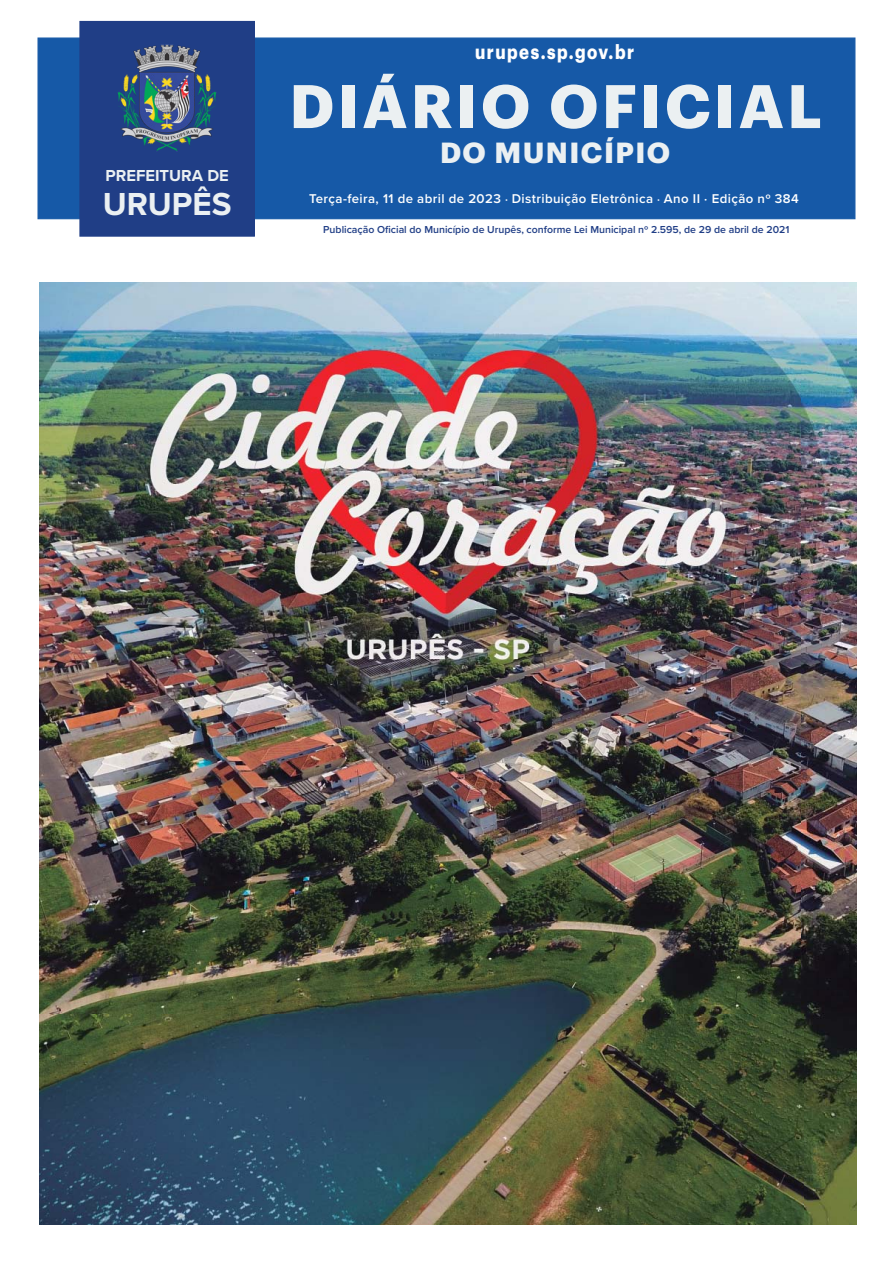
<style>
.page{position:relative;width:893px;height:1263px;background:#fff}
.page>*{position:absolute;margin:0;border:0;box-sizing:border-box;transform-origin:0 0}
.t1{font:700 60px "Graphik";letter-spacing:.06em;color:#ebf0f2}
.t2{font:700 33px "Proxima Nova";color:#ebf0f2}
.t3{font:700 28.5px "Graphik";letter-spacing:.05em;color:#ebf0f2}
.t4{font:700 19.8px "Graphik";letter-spacing:.09em;color:#fff;scale:.83 1}
.t5{font:700 16.5px "Proxima Nova";color:#ebf0f2}
.t6{font:600 13.2px "Proxima Nova";letter-spacing:.03em;color:#fff}
.t7{font:600 10.5px "Proxima Nova";color:#203e86}
.s1{font-size:12px}
</style>
<div class="page">
<div style="left:38px;top:38px;width:817px;height:181px;background:#1659a7"></div>
<div style="left:80px;top:21px;width:174px;height:215px;background:#203e86"></div>
<img style="left:118px;top:44px;width:99px;height:107px">
<div style="left:79px;top:21px;width:176px;height:216px;border:1px solid #203e86"></div>
<img style="left:40px;top:283px;width:762px;height:731px">
<img style="left:802px;top:283px;width:54px;height:941px">
<img style="left:40px;top:1014px;width:763px;height:210px">
<h3 class="t5" style="left:106px;top:163px;width:125px">PREFEITURA DE</h3>
<h2 class="t2" style="left:103px;top:180px;width:130px">URUPÊS</h2>
<h3 class="t4" style="left:475px;top:36px;width:193px">urupes.sp.gov.br</h3>
<h1 class="t1" style="left:290px;top:60px;width:534px">DIÁRIO OFICIAL</h1>
<h3 class="t3" style="left:440px;top:130px;width:232px">DO MUNICÍPIO</h3>
<p class="t6" style="left:309px;top:188px;width:491px">Terça-feira, 11 de abril de 2023 <span class="s1">⋅</span> Distribuição Eletrônica <span class="s1">⋅</span> Ano II ⋅ Edição nº 384</p>
<p class="t7" style="left:323px;top:222px;width:468px">Publicação Oficial do Município de Urupês, conforme Lei Municipal nº 2.595, de 29 de abril de 2021</p>
</div>
